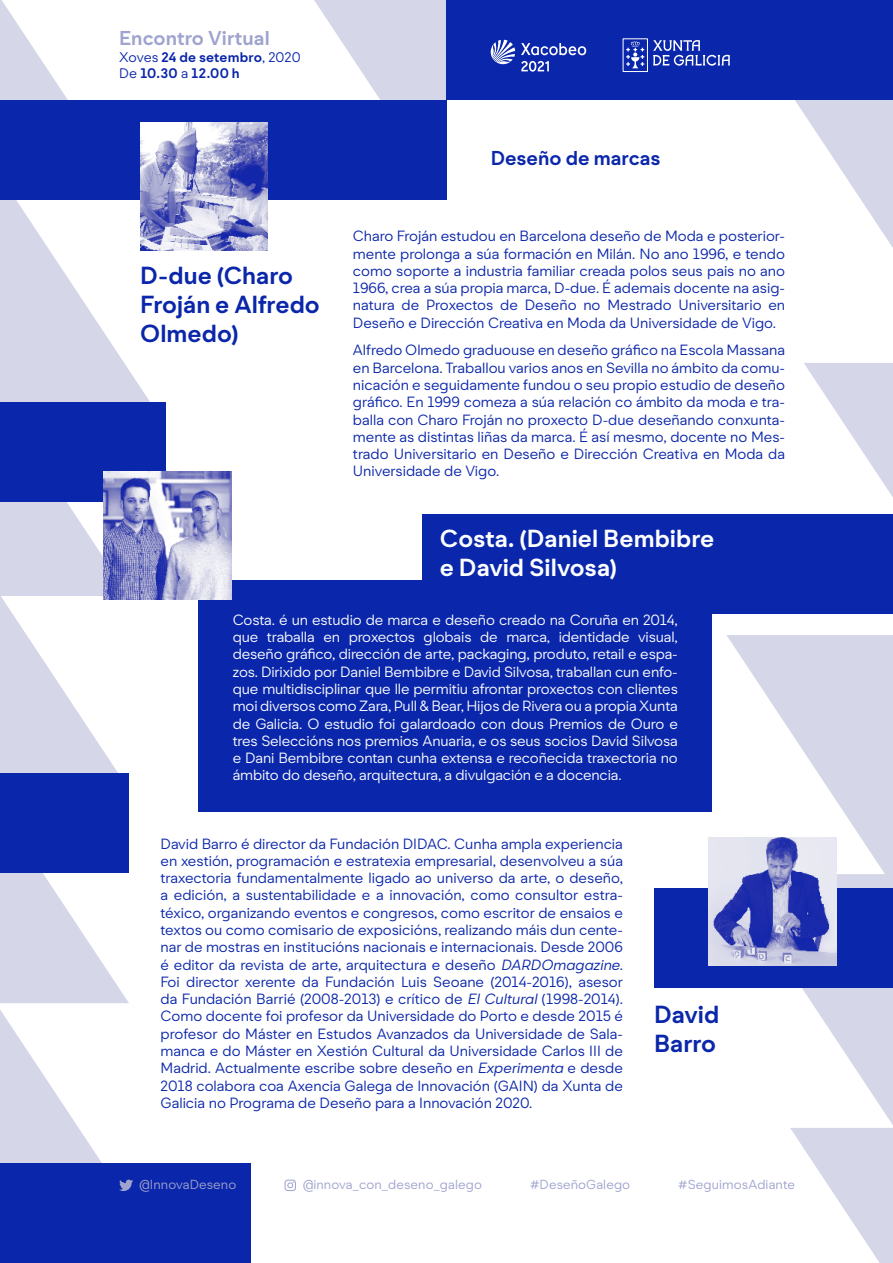
<style>
.page{position:relative;width:893px;height:1263px;background:#fff}
.page>*{position:absolute;margin:0;border:0;box-sizing:border-box;transform-origin:0 0}
.t1{font:700 24px/28.8px "Isaac";color:#0a26aa}
.t2{font:700 24px/28.8px "Isaac";color:#fcfeff}
.t3{font:700 19.5px "Isaac";letter-spacing:.005em;color:#9fa3ce}
.t4{font:700 19.5px "Isaac";letter-spacing:.005em;color:#0a26aa}
.t5{font:14.4px/17.2px "Isaac";color:#0a26aa;text-align:justify}
.t6{font:14.4px/17.2px "Isaac";letter-spacing:-.01em;color:#fcfeff;text-align:justify}
.t7{font:700 13.5px/16.2px "Isaac";letter-spacing:.015em;color:#0a26aa}
.t8{font:12.75px "Isaac";letter-spacing:.01em;color:#9fa3ce}
.s1{font-weight:400}
.s2{font-style:italic}
</style>
<div class="page">
<svg style="left:314px;top:0;width:132px;height:100px"></svg>
<svg style="left:0;top:0;width:160px;height:773px"></svg>
<svg style="left:0;top:873px;width:129px;height:130px"></svg>
<svg style="left:726px;top:635px;width:167px;height:628px"></svg>
<svg style="left:795px;top:100px;width:98px;height:148px"></svg>
<svg style="left:804px;top:363px;width:89px;height:134px"></svg>
<div style="left:446px;top:0;width:447px;height:100px;background:#0a26aa"></div>
<div style="left:0;top:402px;width:165px;height:99px;background:#0a26aa"></div>
<div style="left:0;top:1163px;width:251px;height:100px;background:#0a26aa"></div>
<div style="left:0;top:100px;width:446px;height:100px;background:#0a26aa"></div>
<div style="left:0;top:773px;width:129px;height:100px;background:#0a26aa"></div>
<div style="left:423px;top:514px;width:470px;height:100px;background:#0a26aa"></div>
<div style="left:199px;top:580px;width:513px;height:232px;background:#0a26aa"></div>
<svg style="left:653px;top:40px;width:77px;height:26px"></svg>
<div style="left:623px;top:39px;width:25px;height:33px;border:1px solid #fff"></div>
<svg style="left:626px;top:42px;width:18px;height:26px"></svg>
<svg style="left:491px;top:40px;width:24px;height:24px"></svg>
<svg style="left:521px;top:43px;width:65px;height:12px"></svg>
<svg style="left:521px;top:61px;width:28px;height:11px"></svg>
<img style="left:104px;top:472px;width:127px;height:127px">
<img style="left:140px;top:122px;width:128px;height:128px">
<div style="left:654px;top:888px;width:239px;height:100px;background:#0a26aa"></div>
<img style="left:709px;top:838px;width:127px;height:127px">
<svg style="left:0;top:1010px;width:133px;height:181px"></svg>
<svg style="left:285px;top:1179px;width:11px;height:12px"></svg>
<h2 class="t3" style="left:119px;top:27px;width:152px">Encontro Virtual</h2>
<p class="t7" style="left:119px;top:49px;width:183px"><span class="s1">Xoves</span> 24 de setembro<span class="s1">, 2020<br>De</span> 10.30 <span class="s1">a</span> 12.00 h</p>
<h1 class="t1" style="left:140px;top:261px;width:181px">D-due (Charo<br>Froján e Alfredo<br>Olmedo)</h1>
<h2 class="t4" style="left:491px;top:147px;width:171px">Deseño de marcas</h2>
<p class="t5" style="left:353px;top:228px;width:434px">Charo Froján estudou en Barcelona deseño de Moda e posterior&shy;mente prolonga a súa formación en Milán. No ano 1996, e tendo como soporte a industria familiar creada polos seus pais no ano 1966, crea a súa propia marca, D-due. É ademais docente na asig&shy;natura de Proxectos de Deseño no Mestrado Universitario en Deseño e Dirección Creativa en Moda da Universidade de Vigo.</p>
<p class="t5" style="left:353px;top:342px;width:434px">Alfredo Olmedo graduouse en deseño gráfico na Escola Massana en Barcelona. Traballou varios anos en Sevilla no ámbito da comu&shy;nicación e seguidamente fundou o seu propio estudio de deseño gráfico. En 1999 comeza a súa relación co ámbito da moda e tra&shy;balla con Charo Froján no proxecto D-due deseñando conxunta&shy;mente as distintas liñas da marca. É así mesmo, docente no Mes&shy;trado Universitario en Deseño e Dirección Creativa en Moda da Universidade de Vigo.</p>
<h1 class="t2" style="left:440px;top:525px;width:276px">Costa. (Daniel Bembibre e David Silvosa)</h1>
<p class="t6" style="left:233px;top:611px;width:447px">Costa. é un estudio de marca e deseño creado na Coruña en 2014, que traballa en proxectos globais de marca, identidade visual, deseño gráfico, dirección de arte, packaging, produto, retail e espa&shy;zos. Dirixido por Daniel Bembibre e David Silvosa, traballan cun enfo&shy;que multidisciplinar que lle permitiu afrontar proxectos con clientes moi diversos como Zara, Pull &amp; Bear, Hijos de Rivera ou a propia Xunta de Galicia. O estudio foi galardoado con dous Premios de Ouro e tres Seleccións nos premios Anuaria, e os seus socios David Silvosa e Dani Bembibre contan cunha extensa e recoñecida traxectoria no ámbito do deseño, arquitectura, a divulgación e a docencia.</p>
<p class="t5" style="left:161px;top:835px;width:464px">David Barro é director da Fundación DIDAC. Cunha ampla experiencia en xestión, programación e estratexia empresarial, desenvolveu a súa traxectoria fundamentalmente ligado ao universo da arte, o deseño, a edición, a sustentabilidade e a innovación, como consultor estra&shy;téxico, organizando eventos e congresos, como escritor de ensaios e textos ou como comisario de exposicións, realizando máis dun cente&shy;nar de mostras en institucións nacionais e internacionais. Desde 2006 é editor da revista de arte, arquitectura e deseño <span class="s2">DARDOmagazine</span>.<br>Foi director xerente da Fundación Luis Seoane (2014-2016), asesor da Fundación Barrié (2008-2013) e crítico de <span class="s2">El Cultural</span> (1998-2014).<br>Como docente foi profesor da Universidade do Porto e desde 2015 é profesor do Máster en Estudos Avanzados da Universidade de Sala&shy;manca e do Máster en Xestión Cultural da Universidade Carlos III de Madrid. Actualmente escribe sobre deseño en <span class="s2">Experimenta</span> e desde 2018 colabora coa Axencia Galega de Innovación (GAIN) da Xunta de Galicia no Programa de Deseño para a Innovación 2020.</p>
<h1 class="t1" style="left:654px;top:1001px;width:67px">David<br>Barro</h1>
<p class="t8" style="left:139px;top:1177px;width:98px">@InnovaDeseno</p>
<p class="t8" style="left:303px;top:1177px;width:181px">@innova_con_deseno_galego</p>
<p class="t8" style="left:530px;top:1177px;width:102px">#DeseñoGalego</p>
<p class="t8" style="left:678px;top:1177px;width:118px">#SeguimosAdiante</p>
</div>
